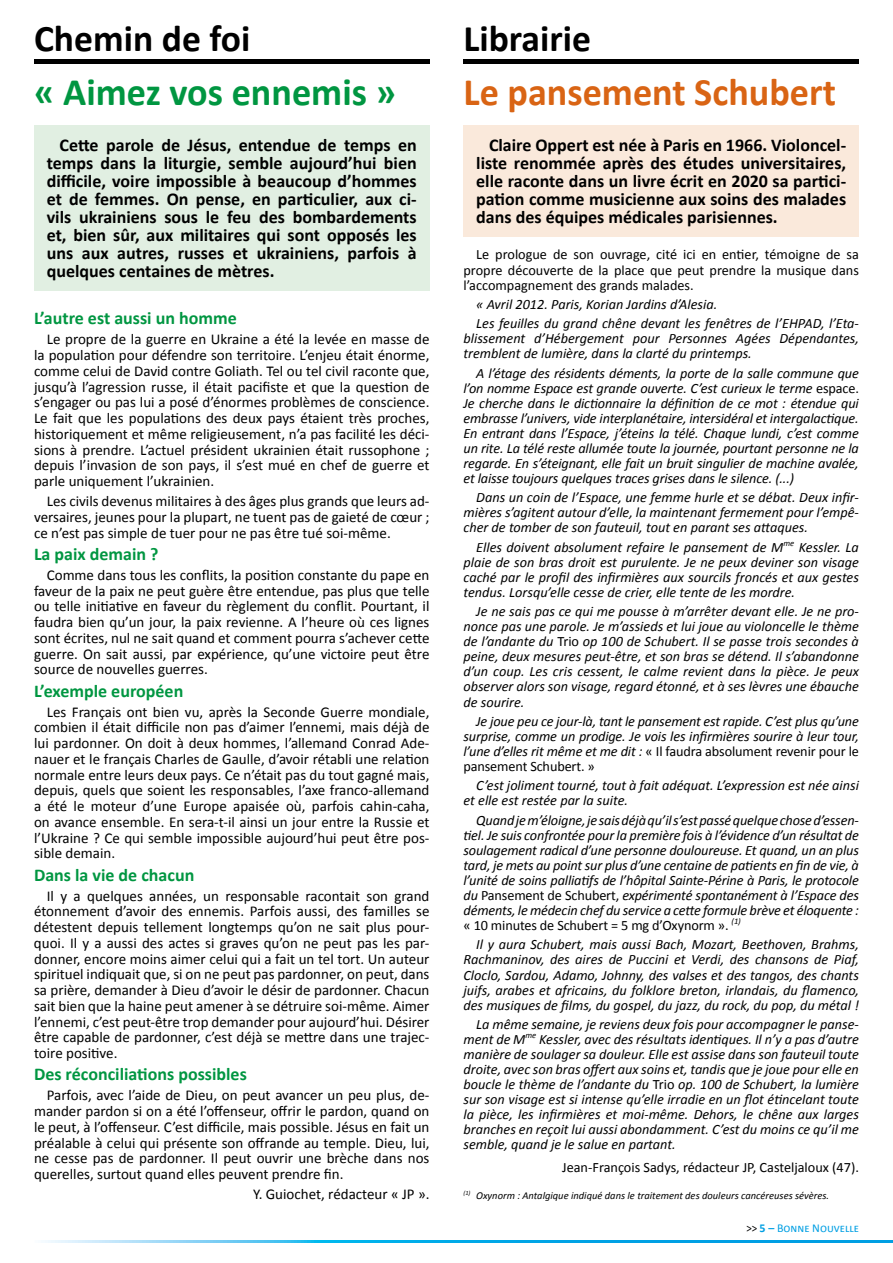
<style>
.page{position:relative;width:893px;height:1263px;background:#fff}
.page>*{position:absolute;margin:0;border:0;box-sizing:border-box;transform-origin:0 0}
.t1{font:700 39px "Calibri";color:#d96414}
.t2{font:700 39px "Calibri";color:#009641}
.t3{font:700 37.65px "Calibri";color:#000}
.t4{font:700 18px/18px "Calibri";color:#000;text-align:justify}
.t5{font:700 18px "Calibri";color:#009641}
.t6{font:15px/15.8px "Calibri";color:#000;text-align:justify}
.t7{font:italic 14.25px/15px "Calibri";color:#000;text-align:justify}
.t8{font:14.25px/15px "Calibri";color:#000;text-align:justify}
.t9{font:12px "Calibri";color:#009fe3}
.t10{font:italic 10.5px "Calibri";color:#000}
.s1{font-style:normal}
.s2{color:#000}
.s3{font-weight:700}
</style>
<div class="page">
<svg style="left:45px;top:1240px;width:848px;height:2px;background:#2db5eb"></svg>
<hr style="left:34px;top:60px;width:395px;height:4px;background:#000">
<div style="left:34px;top:125px;width:395px;height:165px;background:#e1efe2"></div>
<hr style="left:463px;top:60px;width:396px;height:4px;background:#000">
<div style="left:463px;top:125px;width:396px;height:111px;background:#fae9db"></div>
<h2 class="t3" style="left:34px;top:15px;width:218px">Chemin de foi</h2>
<h1 class="t2" style="left:34px;top:67px;width:364px">« Aimez vos ennemis »</h1>
<p class="t4" style="left:47px;top:136px;width:371px;text-indent:13px">Cette parole de Jésus, entendue de temps en temps dans la liturgie, semble aujourd’hui bien difficile, voire impossible à beaucoup d’hommes et de femmes. On pense, en particulier, aux ci&shy;vils ukrainiens sous le feu des bombardements et, bien sûr, aux militaires qui sont opposés les uns aux autres, russes et ukrainiens, parfois à quelques centaines de mètres.</p>
<p class="t5" style="left:34px;top:307px;width:204px">L’autre est aussi un homme</p>
<p class="t6" style="left:34px;top:331px;width:397px;text-indent:13px">Le propre de la guerre en Ukraine a été la levée en masse de la population pour défendre son territoire. L’enjeu était énorme, comme celui de David contre Goliath. Tel ou tel civil raconte que, jusqu’à l’agression russe, il était pacifiste et que la question de s’engager ou pas lui a posé d’énormes problèmes de conscience.<br>Le fait que les populations des deux pays étaient très proches, historiquement et même religieusement, n’a pas facilité les déci&shy;sions à prendre. L’actuel président ukrainien était russophone ; depuis l’invasion de son pays, il s’est mué en chef de guerre et parle uniquement l’ukrainien.</p>
<p class="t6" style="left:34px;top:492px;width:397px;text-indent:13px">Les civils devenus militaires à des âges plus grands que leurs ad&shy;versaires, jeunes pour la plupart, ne tuent pas de gaieté de cœur ; ce n’est pas simple de tuer pour ne pas être tué soi-même.</p>
<p class="t5" style="left:34px;top:543px;width:126px">La paix demain ?</p>
<p class="t6" style="left:34px;top:566px;width:397px;text-indent:13px">Comme dans tous les conflits, la position constante du pape en faveur de la paix ne peut guère être entendue, pas plus que telle ou telle initiative en faveur du règlement du conflit. Pourtant, il faudra bien qu’un jour, la paix revienne. A l’heure où ces lignes sont écrites, nul ne sait quand et comment pourra s’achever cette guerre. On sait aussi, par expérience, qu’une victoire peut être source de nouvelles guerres.</p>
<p class="t5" style="left:34px;top:679px;width:151px">L’exemple européen</p>
<p class="t6" style="left:34px;top:703px;width:397px;text-indent:13px">Les Français ont bien vu, après la Seconde Guerre mondiale, combien il était difficile non pas d’aimer l’ennemi, mais déjà de lui pardonner. On doit à deux hommes, l’allemand Conrad Ade&shy;nauer et le français Charles de Gaulle, d’avoir rétabli une relation normale entre leurs deux pays. Ce n’était pas du tout gagné mais, depuis, quels que soient les responsables, l’axe franco-allemand a été le moteur d’une Europe apaisée où, parfois cahin-caha, on avance ensemble. En sera-t-il ainsi un jour entre la Russie et l’Ukraine ? Ce qui semble impossible aujourd’hui peut être pos&shy;sible demain.</p>
<p class="t5" style="left:34px;top:863px;width:162px">Dans la vie de chacun</p>
<p class="t6" style="left:34px;top:887px;width:397px;text-indent:13px">Il y a quelques années, un responsable racontait son grand étonnement d’avoir des ennemis. Parfois aussi, des familles se détestent depuis tellement longtemps qu’on ne sait plus pour&shy;quoi. Il y a aussi des actes si graves qu’on ne peut pas les par&shy;donner, encore moins aimer celui qui a fait un tel tort. Un auteur spirituel indiquait que, si on ne peut pas pardonner, on peut, dans sa prière, demander à Dieu d’avoir le désir de pardonner. Chacun sait bien que la haine peut amener à se détruire soi-même. Aimer l’ennemi, c’est peut-être trop demander pour aujourd’hui. Désirer être capable de pardonner, c’est déjà se mettre dans une trajec&shy;toire positive.</p>
<p class="t5" style="left:34px;top:1063px;width:214px">Des réconciliations possibles</p>
<p class="t6" style="left:34px;top:1087px;width:397px;text-indent:13px">Parfois, avec l’aide de Dieu, on peut avancer un peu plus, de&shy;mander pardon si on a été l’offenseur, offrir le pardon, quand on le peut, à l’offenseur. C’est difficile, mais possible. Jésus en fait un préalable à celui qui présente son offrande au temple. Dieu, lui, ne cesse pas de pardonner. Il peut ouvrir une brèche dans nos querelles, surtout quand elles peuvent prendre fin.</p>
<p class="t6" style="left:253px;top:1185px;width:178px">Y. Guiochet, rédacteur « JP ».</p>
<h2 class="t3" style="left:463px;top:15px;width:129px">Librairie</h2>
<h1 class="t1" style="left:463px;top:67px;width:374px">Le pansement Schubert</h1>
<p class="t4" style="left:476px;top:136px;width:371px;text-indent:13px">Claire Oppert est née à Paris en 1966. Violoncel&shy;liste renommée après des études universitaires, elle raconte dans un livre écrit en 2020 sa partici&shy;pation comme musicienne aux soins des malades dans des équipes médicales parisiennes.</p>
<p class="t8" style="left:463px;top:247px;width:397px;text-indent:13px">Le prologue de son ouvrage, cité ici en entier, témoigne de sa propre découverte de la place que peut prendre la musique dans l’accompagnement des grands malades.</p>
<p class="t7" style="left:476px;top:294px;width:384px;line-height:19.4px">« Avril 2012. Paris, Korian Jardins d’Alesia.<br>Les feuilles du grand chêne devant les fenêtres de l’EHPAD, l’Eta-</p>
<p class="t7" style="left:463px;top:330px;width:397px">blissement d’Hébergement pour Personnes Agées Dépendantes, tremblent de lumière, dans la clarté du printemps.</p>
<p class="t7" style="left:463px;top:365px;width:397px;text-indent:13px">A l’étage des résidents déments, la porte de la salle commune que l’on nomme Espace est grande ouverte. C’est curieux le terme <span class="s1">espace.<br></span>Je cherche dans le dictionnaire la définition de ce mot : étendue qui embrasse l’univers, vide interplanétaire, intersidéral et intergalactique.<br>En entrant dans l’Espace, j’éteins la télé. Chaque lundi, c’est comme un rite. La télé reste allumée toute la journée, pourtant personne ne la regarde. En s’éteignant, elle fait un bruit singulier de machine avalée, et laisse toujours quelques traces grises dans le silence. (...)</p>
<p class="t7" style="left:463px;top:489px;width:397px;text-indent:13px">Dans un coin de l’Espace, une femme hurle et se débat. Deux infir&shy;mières s’agitent autour d’elle, la maintenant fermement pour l’empê&shy;cher de tomber de son fauteuil, tout en parant ses attaques.</p>
<p class="t7" style="left:463px;top:539px;width:397px;text-indent:13px">Elles doivent absolument refaire le pansement de M<sup>me</sup> Kessler. La plaie de son bras droit est purulente. Je ne peux deviner son visage caché par le profil des infirmières aux sourcils froncés et aux gestes tendus. Lorsqu’elle cesse de crier, elle tente de les mordre.</p>
<p class="t7" style="left:463px;top:603px;width:397px;text-indent:13px">Je ne sais pas ce qui me pousse à m’arrêter devant elle. Je ne pro&shy;nonce pas une parole. Je m’assieds et lui joue au violoncelle le thème de l’andante du <span class="s1">Trio</span> op 100 de Schubert. Il se passe trois secondes à peine, deux mesures peut-être, et son bras se détend. Il s’abandonne d’un coup. Les cris cessent, le calme revient dans la pièce. Je peux observer alors son visage, regard étonné, et à ses lèvres une ébauche de sourire.</p>
<p class="t7" style="left:463px;top:713px;width:397px;text-indent:13px">Je joue peu ce jour-là, tant le pansement est rapide. C’est plus qu’une surprise, comme un prodige. Je vois les infirmières sourire à leur tour, l’une d’elles rit même et me dit : <span class="s1">« Il faudra absolument revenir pour le pansement Schubert. »</span></p>
<p class="t7" style="left:463px;top:777px;width:397px;text-indent:13px">C’est joliment tourné, tout à fait adéquat. L’expression est née ainsi et elle est restée par la suite.</p>
<p class="t7" style="left:463px;top:812px;width:397px;text-indent:13px">Quand je m’éloigne, je sais déjà qu’il s’est passé quelque chose d’essen&shy;tiel. Je suis confrontée pour la première fois à l’évidence d’un résultat de soulagement radical d’une personne douloureuse. Et quand, un an plus tard, je mets au point sur plus d’une centaine de patients en fin de vie, à l’unité de soins palliatifs de l’hôpital Sainte-Périne à Paris, le protocole du <span class="s1">Pansement de Schubert,</span> expérimenté spontanément à l’Espace des déments, le médecin chef du service a cette formule brève et éloquente : <span class="s1">« 10 minutes de Schubert = 5 mg d’Oxynorm ».</span> <sup>(1)</sup></p>
<p class="t7" style="left:463px;top:936px;width:397px;text-indent:13px">Il y aura Schubert, mais aussi Bach, Mozart, Beethoven, Brahms, Rachmaninov, des aires de Puccini et Verdi, des chansons de Piaf, Cloclo, Sardou, Adamo, Johnny, des valses et des tangos, des chants juifs, arabes et africains, du folklore breton, irlandais, du flamenco, des musiques de films, du gospel, du jazz, du rock, du pop, du métal !</p>
<p class="t7" style="left:463px;top:1016px;width:397px;text-indent:13px">La même semaine, je reviens deux fois pour accompagner le panse&shy;ment de M<sup>me</sup> Kessler, avec des résultats identiques. Il n’y a pas d’autre manière de soulager sa douleur. Elle est assise dans son fauteuil toute droite, avec son bras offert aux soins et, tandis que je joue pour elle en boucle le thème de l’andante du <span class="s1">Trio</span> op. 100 de Schubert, la lumière sur son visage est si intense qu’elle irradie en un flot étincelant toute la pièce, les infirmières et moi-même. Dehors, le chêne aux larges branches en reçoit lui aussi abondamment. C’est du moins ce qu’il me semble, quand je le salue en partant.</p>
<p class="t8" style="left:562px;top:1159px;width:298px">Jean-François Sadys, rédacteur JP, Casteljaloux (47).</p>
<p class="t10" style="left:463px;top:1189px;width:367px"><sup>(1)</sup> Oxynorm : Antalgique indiqué dans le traitement des douleurs cancéreuses sévères.</p>
<p class="t9" style="left:746px;top:1221px;width:114px"><span class="s2">&gt;&gt;</span> <span class="s3">5 –</span> Bonne Nouvelle</p>
</div>
